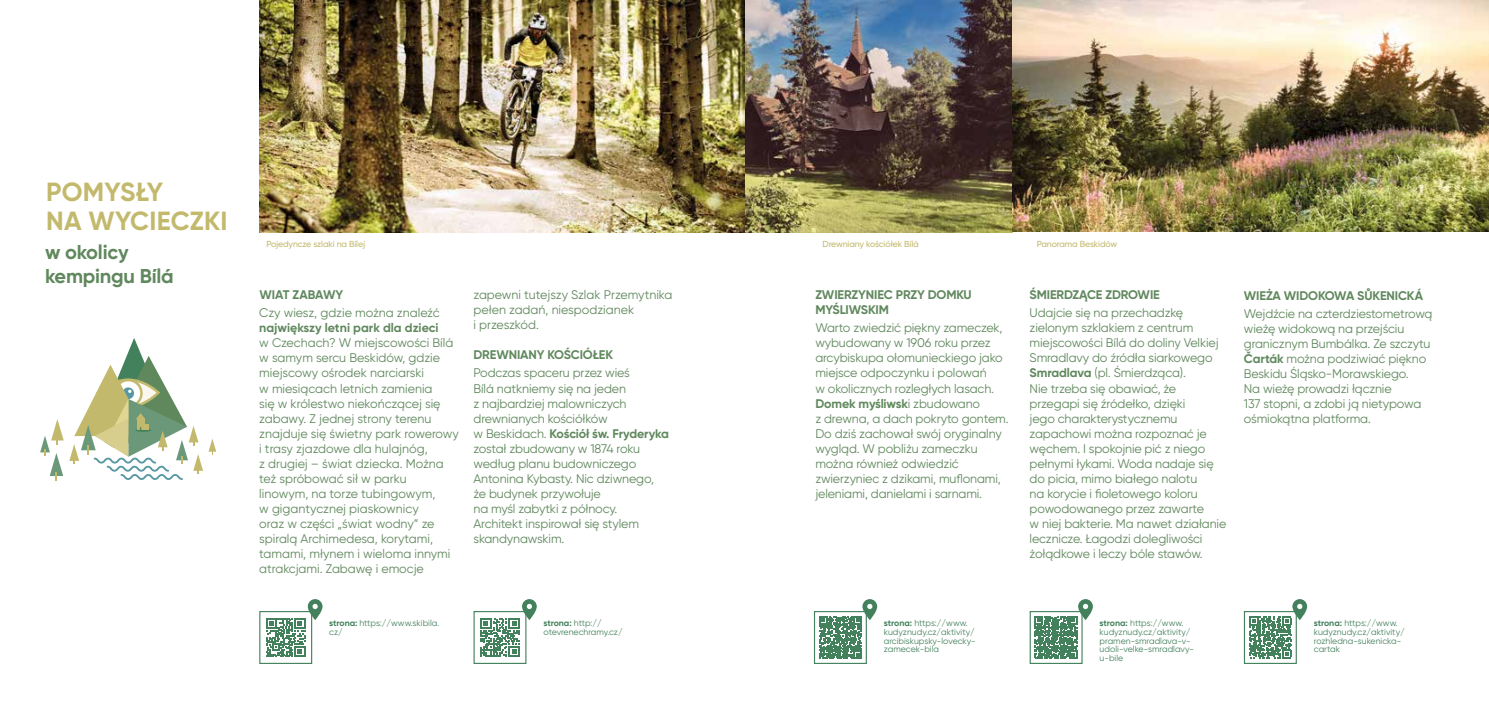
<style>
.page{position:relative;width:1489px;height:709px;background:#fff}
.page>*{position:absolute;margin:0;border:0;box-sizing:border-box;transform-origin:0 0}
.t1{font:700 26.25px/28.9px "Gilroy";letter-spacing:.01em;color:#c3b96d}
.t2{font:700 20px/24px "Gilroy";letter-spacing:-.01em;color:#60885d}
.t3{font:12.5px/15px "Gilroy";letter-spacing:-.01em;color:#60885d}
.t4{font:700 12.5px/15px "Gilroy";letter-spacing:-.01em;color:#60885d}
.t5{font:8.75px/8.8px "Gilroy";color:#43815c}
.t6{font:500 8.75px "Gilroy";letter-spacing:-.01em;color:#c3b96d}
.s1{font-weight:700}
</style>
<div class="page">
<img style="left:259px;top:0;width:1229px;height:232px">
<svg style="left:40px;top:338px;width:176px;height:142px"></svg>
<div style="left:814px;top:611px;width:52px;height:53px;border:1px solid #43815c"></div>
<div style="left:259px;top:611px;width:53px;height:53px;border:1px solid #43815c"></div>
<div style="left:1029px;top:611px;width:53px;height:53px;border:1px solid #43815c"></div>
<div style="left:1243px;top:611px;width:53px;height:53px;border:1px solid #43815c"></div>
<div style="left:473px;top:611px;width:53px;height:53px;border:1px solid #43815c"></div>
<svg style="left:819px;top:599px;width:58px;height:59px"></svg>
<svg style="left:266px;top:599px;width:56px;height:58px"></svg>
<svg style="left:1034px;top:599px;width:58px;height:59px"></svg>
<svg style="left:1249px;top:599px;width:57px;height:59px"></svg>
<svg style="left:480px;top:599px;width:56px;height:58px"></svg>
<h1 class="t1" style="left:46px;top:177px;width:183px">POMYSŁY<br>NA WYCIECZKI</h1>
<h2 class="t2" style="left:45px;top:240px;width:130px">w okolicy kempingu Bílá</h2>
<p class="t6" style="left:266px;top:238px;width:100px">Pojedyncze szlaki na Bílej</p>
<p class="t6" style="left:822px;top:238px;width:98px">Drewniany kościółek Bílá</p>
<p class="t6" style="left:1036px;top:238px;width:82px">Panorama Beskidów</p>
<p class="t4" style="left:259px;top:287px;width:86px">WIAT ZABAWY</p>
<p class="t3" style="left:259px;top:305px;width:182px">Czy wiesz, gdzie można znaleźć</p>
<p class="t4" style="left:259px;top:320px;width:181px">największy letni park dla dzieci</p>
<p class="t3" style="left:259px;top:335px;width:201px">w Czechach? W miejscowości Bílá w samym sercu Beskidów, gdzie miejscowy ośrodek narciarski<br>w miesiącach letnich zamienia<br>się w królestwo niekończącej się zabawy. Z jednej strony terenu znajduje się świetny park rowerowy i trasy zjazdowe dla hulajnóg,<br>z drugiej – świat dziecka. Można też spróbować sił w parku<br>linowym, na torze tubingowym,<br>w gigantycznej piaskownicy<br>oraz w części „świat wodny” ze spiralą Archimedesa, korytami, tamami, młynem i wieloma innymi atrakcjami. Zabawę i emocje</p>
<p class="t3" style="left:473px;top:287px;width:200px">zapewni tutejszy Szlak Przemytnika pełen zadań, niespodzianek<br>i przeszkód.</p>
<p class="t4" style="left:473px;top:347px;width:141px">DREWNIANY KOŚCIÓŁEK</p>
<p class="t3" style="left:473px;top:365px;width:197px">Podczas spaceru przez wieś<br>Bílá natkniemy się na jeden<br>z najbardziej malowniczych drewnianych kościółków<br>w Beskidach. <span class="s1">Kościół św. Fryderyka </span>został zbudowany w 1874 roku według planu budowniczego<br>Antonina Kybasty. Nic dziwnego, że budynek przywołuje<br>na myśl zabytki z północy.<br>Architekt inspirował się stylem skandynawskim.</p>
<p class="t4" style="left:815px;top:287px;width:158px">ZWIERZYNIEC PRZY DOMKU<br>MYŚLIWSKIM</p>
<p class="t3" style="left:815px;top:320px;width:195px">Warto zwiedzić piękny zameczek, wybudowany w 1906 roku przez arcybiskupa ołomunieckiego jako miejsce odpoczynku i polowań<br>w okolicznych rozległych lasach.<br><span class="s1">Domek myśliwsk</span>i zbudowano<br>z drewna, a dach pokryto gontem.<br>Do dziś zachował swój oryginalny wygląd. W pobliżu zameczku można również odwiedzić zwierzyniec z dzikami, muflonami, jeleniami, danielami i sarnami.</p>
<p class="t4" style="left:1029px;top:287px;width:132px">ŚMIERDZĄCE ZDROWIE</p>
<p class="t3" style="left:1029px;top:305px;width:198px">Udajcie się na przechadzkę zielonym szklakiem z centrum miejscowości Bílá do doliny Velkiej<br>Smradlavy do źródła siarkowego<br><span class="s1">Smradlava</span> (pl. Śmierdząca).<br>Nie trzeba się obawiać, że przegapi się źródełko, dzięki<br>jego charakterystycznemu zapachowi można rozpoznać je węchem. I spokojnie pić z niego pełnymi łykami. Woda nadaje się do picia, mimo białego nalotu<br>na korycie i fioletowego koloru powodowanego przez zawarte<br>w niej bakterie. Ma nawet działanie lecznicze. Łagodzi dolegliwości żołądkowe i leczy bóle stawów.</p>
<p class="t4" style="left:1243px;top:288px;width:181px">WIEŻA WIDOKOWA SŮKENICKÁ</p>
<p class="t3" style="left:1243px;top:306px;width:190px">Wejdźcie na czterdziestometrową wieżę widokową na przejściu granicznym Bumbálka. Ze szczytu<br><span class="s1">Čarták</span> można podziwiać piękno<br>Beskidu Śląsko-Morawskiego.<br>Na wieżę prowadzi łącznie<br>137 stopni, a zdobi ją nietypowa ośmiokątna platforma.</p>
<p class="t5" style="left:329px;top:618px;width:112px"><span class="s1">strona:</span> https://www.skibila. cz/</p>
<p class="t5" style="left:1099px;top:618px;width:96px"><span class="s1">strona:</span> https://www. kudyznudy.cz/aktivity/ pramen-smradlava-v&shy;udoli-velke-smradlavy&shy;u-bile</p>
<p class="t5" style="left:1313px;top:618px;width:92px"><span class="s1">strona:</span> https://www. kudyznudy.cz/aktivity/ rozhledna-sukenicka&shy;cartak</p>
<p class="t5" style="left:543px;top:618px;width:81px"><span class="s1">strona:</span> http:// otevrenechramy.cz/</p>
<p class="t5" style="left:883px;top:618px;width:93px"><span class="s1">strona:</span> https://www. kudyznudy.cz/aktivity/ arcibiskupsky-lovecky&shy;zamecek-bila</p>
</div>
